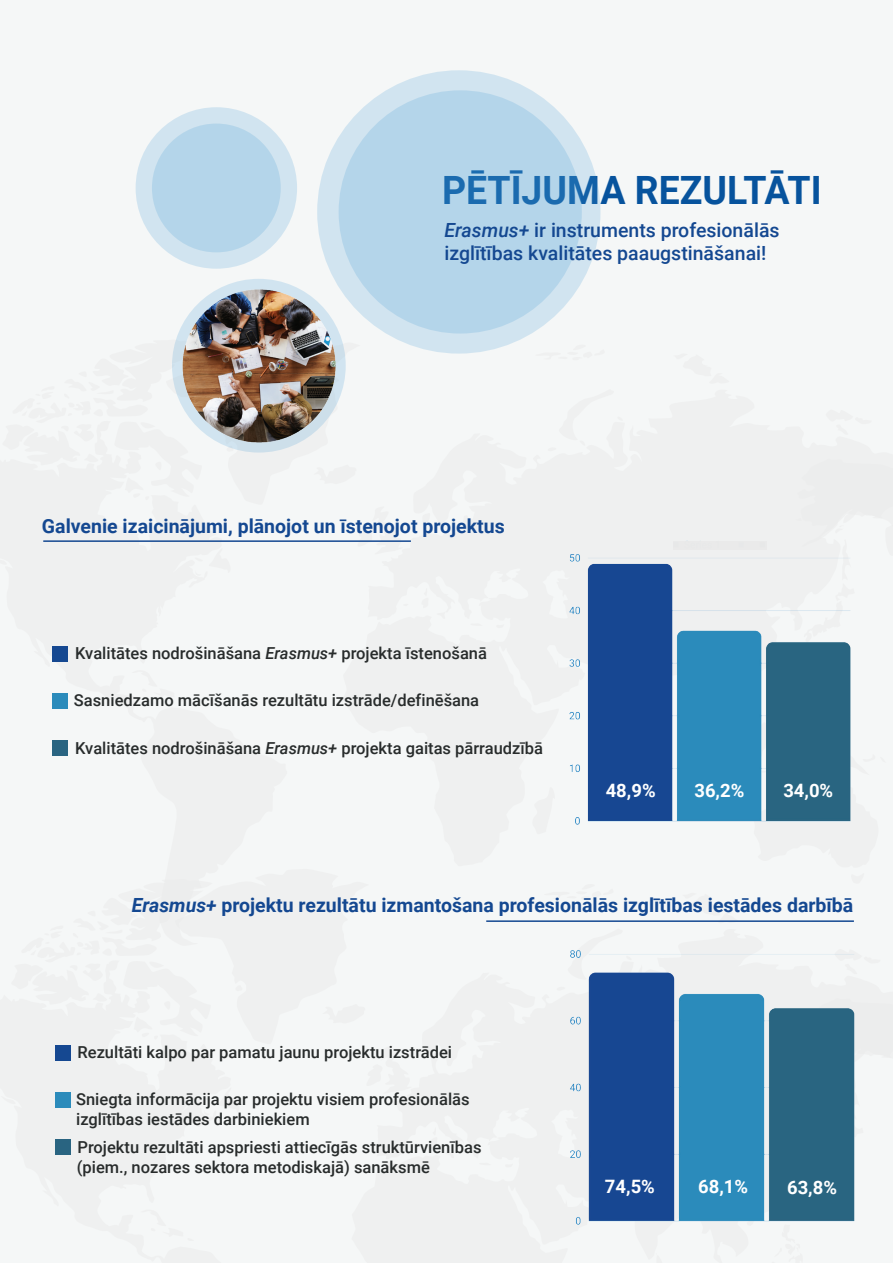
<style>
.page{position:relative;width:893px;height:1263px;background:#f5f7f7}
.page>*{position:absolute;margin:0;border:0;box-sizing:border-box;transform-origin:0 0}
.t1{font:700 39px "Roboto";color:#07539d;scale:.96 1}
.t2{font:700 19.5px "Roboto";color:#144891}
.t3{font:500 19.5px/23.4px "Roboto";color:#144891}
.t4{font:700 18.45px "Roboto";color:#fff}
.t5{font:500 16.5px/19.8px "Roboto";color:#282c2c}
.s1{font-style:italic}
</style>
<div class="page">
<div style="left:317px;top:70px;width:283px;height:284px;background:#d1e4f0;border-radius:50%"></div>
<svg style="left:136px;top:107px;width:161px;height:162px;fill:#b4d5ea"></svg>
<img style="left:569px;top:540px;width:282px;height:285px">
<div style="left:52px;top:646px;width:16px;height:16px;background:#154891"></div>
<div style="left:52px;top:693px;width:16px;height:16px;background:#2b8bbb"></div>
<div style="left:52px;top:740px;width:16px;height:16px;background:#296481"></div>
<img style="left:570px;top:950px;width:285px;height:275px">
<div style="left:55px;top:1045px;width:16px;height:16px;background:#154891"></div>
<div style="left:55px;top:1092px;width:16px;height:16px;background:#2b8bbb"></div>
<div style="left:55px;top:1139px;width:16px;height:16px;background:#296481"></div>
<hr style="left:43px;top:540px;width:368px;height:2px;background:#144891">
<hr style="left:486px;top:920px;width:368px;height:2px;background:#144891">
<div style="left:339px;top:90px;width:243px;height:244px;background:#b4d5ea;border-radius:50%"></div>
<img style="left:172px;top:266px;width:222px;height:187px">
<div style="left:673px;top:541px;width:93px;height:9px;background:#eaeaea"></div>
<h1 class="t1" style="left:442px;top:163px;width:397px">PĒTĪJUMA REZULTĀTI</h1>
<p class="t3" style="left:444px;top:218px;width:337px"><span class="s1">Erasmus+</span> ir instruments profesionālās izglītības kvalitātes paaugstināšanai!</p>
<p class="t2" style="left:42px;top:513px;width:464px">Galvenie izaicinājumi, plānojot un īstenojot projektus</p>
<p class="t5" style="left:75px;top:642px;width:413px">Kvalitātes nodrošināšana <span class="s1">Erasmus+</span> projekta īstenošanā</p>
<p class="t5" style="left:74px;top:689px;width:407px">Sasniedzamo mācīšanās rezultātu izstrāde/definēšana</p>
<p class="t5" style="left:75px;top:737px;width:469px">Kvalitātes nodrošināšana <span class="s1">Erasmus+</span> projekta gaitas pārraudzībā</p>
<p class="t4" style="left:606px;top:777px;width:51px">48,9%</p>
<p class="t4" style="left:694px;top:777px;width:51px">36,2%</p>
<p class="t4" style="left:783px;top:778px;width:51px">34,0%</p>
<p class="t2" style="left:132px;top:891px;width:723px"><span class="s1">Erasmus+</span> projektu rezultātu izmantošana profesionālās izglītības iestādes darbībā</p>
<p class="t5" style="left:78px;top:1042px;width:376px">Rezultāti kalpo par pamatu jaunu projektu izstrādei</p>
<p class="t5" style="left:76px;top:1088px;width:395px">Sniegta informācija par projektu visiem profesionālās izglītības iestādes darbiniekiem</p>
<p class="t5" style="left:77px;top:1137px;width:406px">Projektu rezultāti apspriesti attiecīgās struktūrvienības (piem., nozares sektora metodiskajā) sanāksmē</p>
<p class="t4" style="left:605px;top:1174px;width:51px">74,5%</p>
<p class="t4" style="left:698px;top:1174px;width:51px">68,1%</p>
<p class="t4" style="left:787px;top:1174px;width:51px">63,8%</p>
</div>
